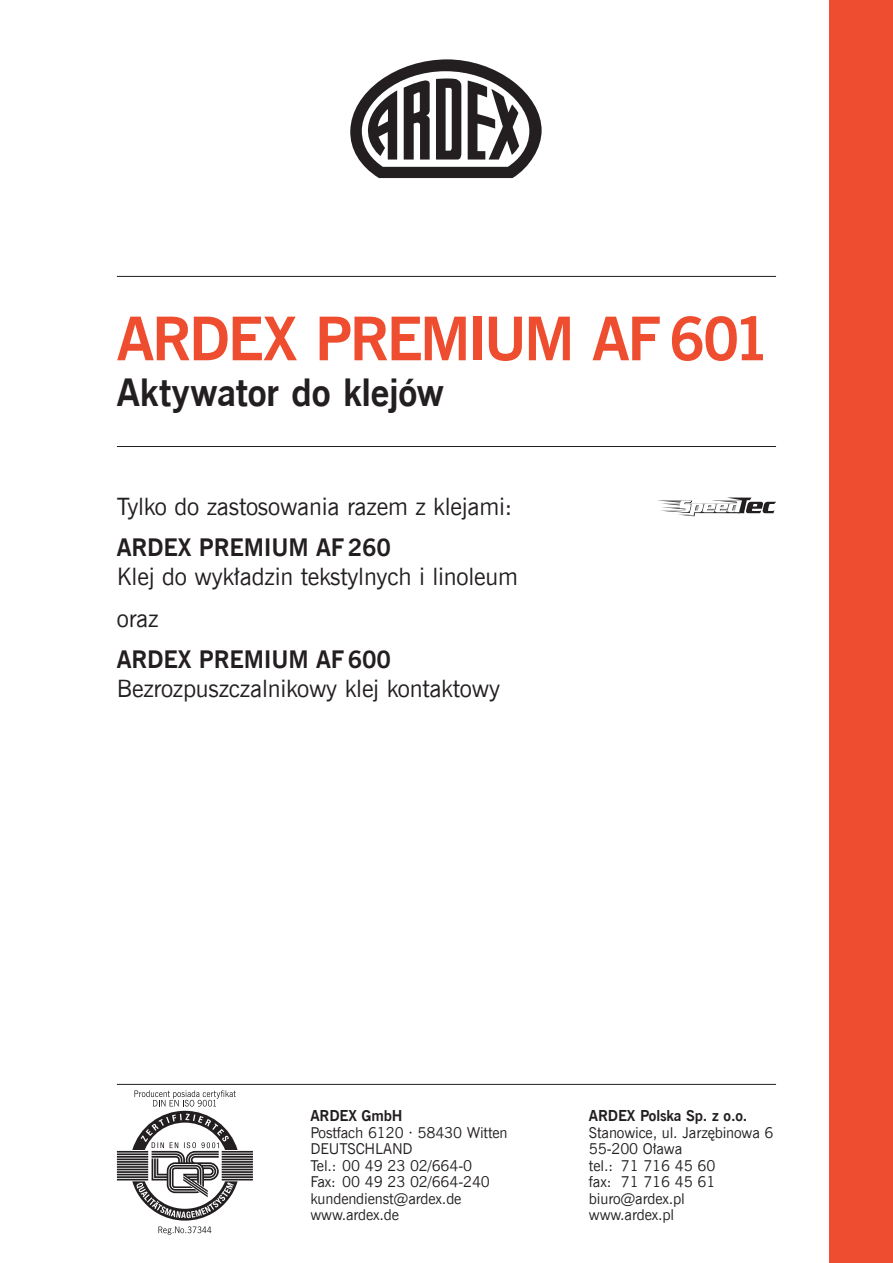
<style>
.page{position:relative;width:893px;height:1263px;background:#fff}
.page>*{position:absolute;margin:0;border:0;box-sizing:border-box;transform-origin:0 0}
.t1{font:700 60px "News Goth EU";letter-spacing:-.045em;color:#ef4d2f}
.t2{font:700 37.5px "News Goth EU";letter-spacing:-.01em;color:#231f20}
.t3{font:24px/41.5px "News Goth EU";letter-spacing:-.01em;color:#231f20}
.t4{font:700 24px "News Goth EU";letter-spacing:-.01em;color:#231f20}
.t5{font:15px/16.5px "News Goth EU";letter-spacing:-.01em;color:#231f20}
.t6{font:700 15px "News Goth EU";letter-spacing:-.01em;color:#231f20}
</style>
<div class="page">
<div style="left:829px;top:0;width:64px;height:1263px;background:#ef4d2f"></div>
<hr style="left:117px;top:1084px;width:659px;height:1px;background:#231f20">
<hr style="left:117px;top:276px;width:659px;height:1px;background:#231f20">
<hr style="left:117px;top:446px;width:659px;height:1px;background:#231f20">
<svg style="left:350px;top:59px;width:192px;height:119px"></svg>
<svg style="left:158px;top:1226px;width:53px;height:9px"></svg>
<svg style="left:117px;top:1090px;width:136px;height:130px"></svg>
<svg style="left:658px;top:497px;width:118px;height:19px"></svg>
<h1 class="t1" style="left:117px;top:301px;width:655px">ARDEX PREMIUM AF 601</h1>
<h2 class="t2" style="left:117px;top:369px;width:329px">Aktywator do klejów</h2>
<h3 class="t3" style="left:117px;top:486px;width:397px">Tylko do zastosowania razem z klejami:</h3>
<h3 class="t4" style="left:117px;top:533px;width:276px">ARDEX PREMIUM AF 260</h3>
<h3 class="t3" style="left:117px;top:557px;width:402px">Klej do wykładzin tekstylnych i linoleum oraz</h3>
<h3 class="t4" style="left:117px;top:645px;width:276px">ARDEX PREMIUM AF 600</h3>
<h3 class="t3" style="left:117px;top:668px;width:385px">Bezrozpuszczalnikowy klej kontaktowy</h3>
<p class="t6" style="left:310px;top:1107px;width:94px">ARDEX GmbH</p>
<p class="t5" style="left:310px;top:1125px;width:199px">Postfach 6120 · 58430 Witten<br>DEUTSCHLAND<br>Tel.: 00 49 23 02/664-0<br>Fax: 00 49 23 02/664-240 kundendienst@ardex.de www.ardex.de</p>
<p class="t6" style="left:589px;top:1107px;width:160px">ARDEX Polska Sp. z o.o.</p>
<p class="t5" style="left:589px;top:1125px;width:186px">Stanowice, ul. Jarzębinowa 6<br>55‑200 Oława<br>tel.: 71 716 45 60<br>fax: 71 716 45 61 biuro@ardex.pl www.ardex.pl</p>
</div>
